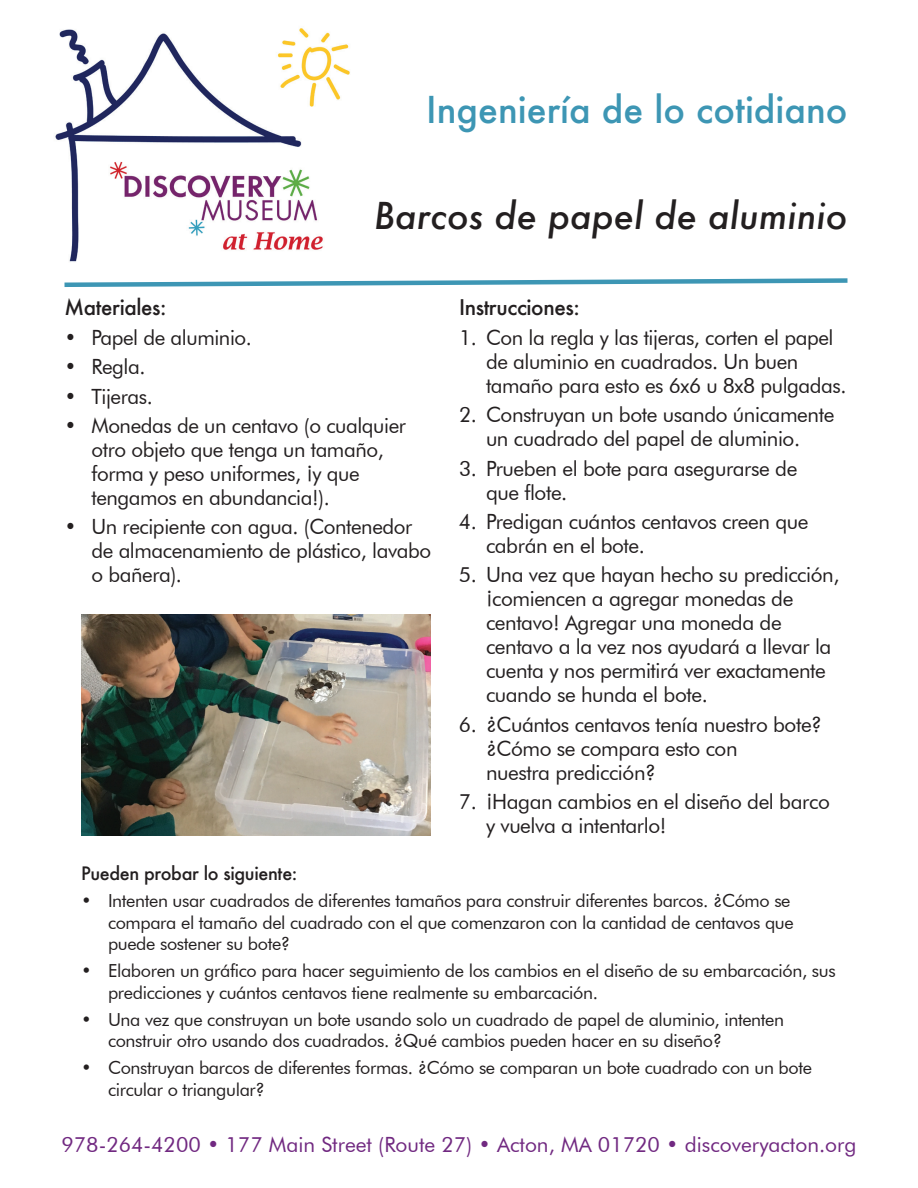
<style>
.page{position:relative;width:918px;height:1188px;background:#fff}
.page>*{position:absolute;margin:0;border:0;box-sizing:border-box;transform-origin:0 0}
.t1{font:500 36px "Futura";color:#3d96b4}
.t2{font:italic 500 36px "Futura";color:#231f20}
.t3{font:21px/24px "Futura BT";letter-spacing:-.02em;color:#231f20}
.t4{font:21px "Futura BT";color:#712981}
.t5{font:500 21px "Futura";letter-spacing:-.02em;color:#231f20}
.t6{font:18px/21.6px "Futura BT";letter-spacing:-.02em;color:#231f20}
.t7{font:500 18px "Futura";letter-spacing:-.02em;color:#231f20}
</style>
<div class="page">
<img style="left:55px;top:28px;width:295px;height:234px">
<img style="left:81px;top:614px;width:350px;height:222px">
<svg style="left:64px;top:278px;width:784px;height:9px"></svg>
<h1 class="t1" style="left:426px;top:85px;width:423px">Ingeniería de lo cotidiano</h1>
<h1 class="t2" style="left:374px;top:191px;width:475px">Barcos de papel de aluminio</h1>
<p class="t5" style="left:64px;top:293px;width:103px">Materiales:</p>
<p class="t3" style="left:64px;top:325px;width:189px">• Papel de aluminio.</p>
<p class="t3" style="left:64px;top:355px;width:83px">• Regla.</p>
<p class="t3" style="left:64px;top:384px;width:90px">• Tijeras.</p>
<p class="t3" style="left:92px;top:413px;width:316px;text-indent:-27px">• Monedas de un centavo (o cualquier otro objeto que tenga un tamaño, forma y peso uniformes, ¡y que tengamos en abundancia!).</p>
<p class="t3" style="left:92px;top:515px;width:341px;text-indent:-27px">• Un recipiente con agua. (Contenedor de almacenamiento de plástico, lavabo o bañera).</p>
<p class="t5" style="left:459px;top:293px;width:122px">Instrucciones:</p>
<p class="t3" style="left:486px;top:325px;width:362px;text-indent:-27px">1. Con la regla y las tijeras, corten el papel de aluminio en cuadrados. Un buen tamaño para esto es 6x6 u 8x8 pulgadas.</p>
<p class="t3" style="left:459px;top:403px;width:377px;text-align:center">2. Construyan un bote usando únicamente un cuadrado del papel de aluminio.</p>
<p class="t3" style="left:486px;top:456px;width:313px;text-indent:-27px">3. Prueben el bote para asegurarse de que flote.</p>
<p class="t3" style="left:486px;top:509px;width:324px;text-indent:-27px">4. Predigan cuántos centavos creen que cabrán en el bote.</p>
<p class="t3" style="left:486px;top:563px;width:355px;text-indent:-27px">5. Una vez que hayan hecho su predicción, ¡comiencen a agregar monedas de centavo! Agregar una moneda de centavo a la vez nos ayudará a llevar la cuenta y nos permitirá ver exactamente cuando se hunda el bote.</p>
<p class="t3" style="left:486px;top:712px;width:338px;text-indent:-27px">6. ¿Cuántos centavos tenía nuestro bote? ¿Cómo se compara esto con<br>nuestra predicción?</p>
<p class="t3" style="left:486px;top:790px;width:345px;text-indent:-27px">7. ¡Hagan cambios en el diseño del barco y vuelva a intentarlo!</p>
<p class="t7" style="left:81px;top:861px;width:218px">Pueden probar lo siguiente:</p>
<p class="t6" style="left:108px;top:890px;width:687px;text-indent:-27px">• Intenten usar cuadrados de diferentes tamaños para construir diferentes barcos. ¿Cómo se compara el tamaño del cuadrado con el que comenzaron con la cantidad de centavos que puede sostener su bote?</p>
<p class="t6" style="left:108px;top:960px;width:729px;text-indent:-27px">• Elaboren un gráfico para hacer seguimiento de los cambios en el diseño de su embarcación, sus predicciones y cuántos centavos tiene realmente su embarcación.</p>
<p class="t6" style="left:108px;top:1008px;width:678px;text-indent:-27px">• Una vez que construyan un bote usando solo un cuadrado de papel de aluminio, intenten construir otro usando dos cuadrados. ¿Qué cambios pueden hacer en su diseño?</p>
<p class="t6" style="left:108px;top:1057px;width:706px;text-indent:-27px">• Construyan barcos de diferentes formas. ¿Cómo se comparan un bote cuadrado con un bote circular o triangular?</p>
<p class="t4" style="left:62px;top:1131px;width:797px">978-264-4200 • 177 Main Street (Route 27) • Acton, MA 01720 • discoveryacton.org</p>
</div>
